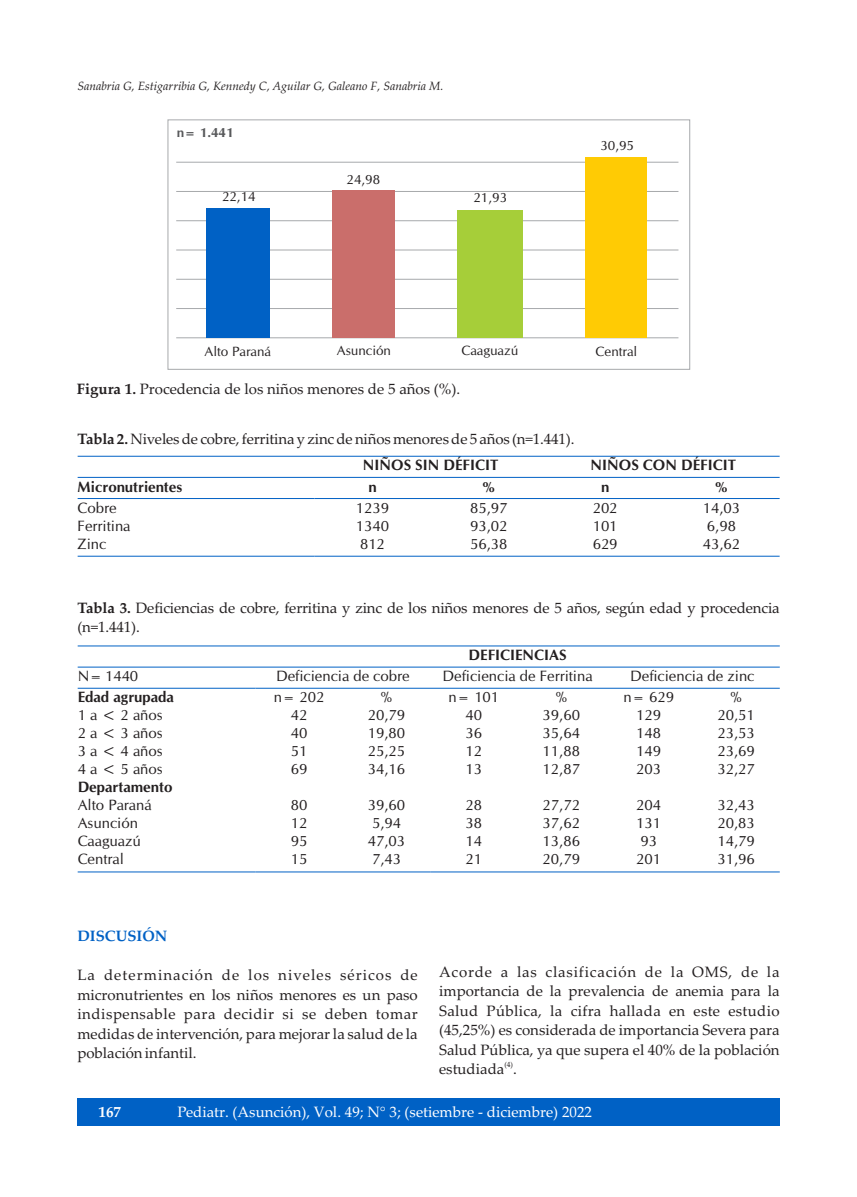
<style>
.page{position:relative;width:857px;height:1197px;background:#fff}
.page>*{position:absolute;margin:0;border:0;box-sizing:border-box;transform-origin:0 0}
.t1{font:15px/19.5px "Palatino Linotype";color:#231f20;text-align:justify}
.t2{font:15px/18px "CG Omega";color:#231f20;text-align:justify}
.t3{font:700 15px "CG Omega";color:#231f20}
.t4{font:15px "Palatino Linotype";color:#fff}
.t5{font:700 15px "Palatino Linotype";color:#0061c5}
.t6{font:700 15px "Palatino Linotype";color:#fff}
.t7{font:13.5px "CG Omega";color:#231f20}
.t8{font:700 13.5px "CG Omega";color:#58595b}
.t9{font:italic 12px "Palatino Linotype";color:#231f20}
.t10{font:7.5px "Palatino Linotype";color:#231f20}
.s1{font-weight:700}
</style>
<div class="page">
<div style="left:77px;top:1098px;width:702px;height:28px;background:#0061c5"></div>
<hr style="left:176px;top:337px;width:502px;height:1px;background:#a7a9ac">
<hr style="left:176px;top:308px;width:502px;height:1px;background:#a7a9ac">
<hr style="left:176px;top:279px;width:502px;height:1px;background:#a7a9ac">
<hr style="left:176px;top:249px;width:502px;height:1px;background:#a7a9ac">
<hr style="left:176px;top:220px;width:502px;height:1px;background:#a7a9ac">
<hr style="left:176px;top:191px;width:502px;height:1px;background:#a7a9ac">
<hr style="left:176px;top:162px;width:502px;height:1px;background:#a7a9ac">
<div style="left:206px;top:208px;width:63px;height:130px;background:#0061c5"></div>
<div style="left:332px;top:191px;width:62px;height:147px;background:#ca6e6b"></div>
<div style="left:457px;top:210px;width:65px;height:128px;background:#a6ce39"></div>
<div style="left:585px;top:157px;width:61px;height:181px;background:#ffcb04"></div>
<div style="left:167px;top:119px;width:522px;height:251px;border:1px solid #a7a9ac"></div>
<hr style="left:78px;top:555px;width:236px;height:1px;background:#0061c5">
<hr style="left:314px;top:555px;width:232px;height:1px;background:#0061c5">
<hr style="left:546px;top:555px;width:233px;height:1px;background:#0061c5">
<hr style="left:78px;top:498px;width:236px;height:1px;background:#0061c5">
<hr style="left:314px;top:498px;width:232px;height:1px;background:#0061c5">
<hr style="left:546px;top:498px;width:233px;height:1px;background:#0061c5">
<hr style="left:78px;top:477px;width:701px;height:1px;background:#0061c5">
<hr style="left:78px;top:456px;width:701px;height:1px;background:#0061c5">
<hr style="left:78px;top:871px;width:177px;height:1px;background:#0061c5">
<hr style="left:255px;top:871px;width:175px;height:1px;background:#0061c5">
<hr style="left:430px;top:871px;width:174px;height:1px;background:#0061c5">
<hr style="left:604px;top:871px;width:175px;height:1px;background:#0061c5">
<hr style="left:78px;top:687px;width:177px;height:1px;background:#0061c5">
<hr style="left:255px;top:687px;width:524px;height:1px;background:#0061c5">
<hr style="left:78px;top:666px;width:701px;height:1px;background:#0061c5">
<hr style="left:78px;top:645px;width:701px;height:1px;background:#0061c5">
<p class="t9" style="left:77px;top:81px;width:367px">Sanabria G, Estigarribia G, Kennedy C, Aguilar G, Galeano F, Sanabria M.</p>
<p class="t8" style="left:177px;top:127px;width:58px">n= 1.441</p>
<p class="t7" style="left:222px;top:190px;width:35px">22,14</p>
<p class="t7" style="left:204px;top:346px;width:68px">Alto Paraná</p>
<p class="t7" style="left:346px;top:174px;width:35px">24,98</p>
<p class="t7" style="left:473px;top:192px;width:35px">21,93</p>
<p class="t7" style="left:600px;top:140px;width:35px">30,95</p>
<p class="t7" style="left:336px;top:345px;width:56px">Asunción</p>
<p class="t7" style="left:461px;top:345px;width:58px">Caaguazú</p>
<p class="t7" style="left:595px;top:346px;width:43px">Central</p>
<p class="t1" style="left:77px;top:381px;width:384px"><span class="s1">Figura 1.</span> Procedencia de los niños menores de 5 años (%).</p>
<p class="t1" style="left:77px;top:431px;width:498px"><span class="s1">Tabla 2.</span> Niveles de cobre, ferritina y zinc de niños menores de 5 años (n=1.441).</p>
<p class="t3" style="left:363px;top:459px;width:137px">NIÑOS SIN DÉFICIT</p>
<p class="t3" style="left:590px;top:459px;width:147px">NIÑOS CON DÉFICIT</p>
<p class="t3" style="left:78px;top:480px;width:106px">Micronutrientes</p>
<p class="t3" style="left:368px;top:480px;width:10px">n</p>
<p class="t3" style="left:482px;top:480px;width:15px">%</p>
<p class="t3" style="left:600px;top:480px;width:10px">n</p>
<p class="t3" style="left:714px;top:480px;width:15px">%</p>
<p class="t2" style="left:78px;top:499px;width:54px;text-align:left">Cobre<br>Ferritina<br>Zinc</p>
<p class="t2" style="left:356px;top:499px;width:35px">1239<br>1340<br>812</p>
<p class="t2" style="left:470px;top:499px;width:39px">85,97<br>93,02<br>56,38</p>
<p class="t2" style="left:592px;top:499px;width:26px">202<br>101<br>629</p>
<p class="t2" style="left:702px;top:499px;width:39px;text-align:left">14,03<br>6,98<br>43,62</p>
<p class="t1" style="left:77px;top:599px;width:703px"><span class="s1">Tabla 3.</span> Deficiencias de cobre, ferritina y zinc de los niños menores de 5 años, según edad y procedencia (n=1.441).</p>
<p class="t3" style="left:468px;top:649px;width:99px">DEFICIENCIAS</p>
<p class="t2" style="left:78px;top:668px;width:62px">N= 1440</p>
<p class="t2" style="left:276px;top:668px;width:135px">Deficiencia de cobre</p>
<p class="t2" style="left:442px;top:668px;width:151px">Deficiencia de Ferritina</p>
<p class="t2" style="left:630px;top:668px;width:126px">Deficiencia de zinc</p>
<p class="t3" style="left:78px;top:691px;width:98px">Edad agrupada</p>
<p class="t2" style="left:78px;top:707px;width:86px">1 a &lt; 2 años 2 a &lt; 3 años 3 a &lt; 4 años 4 a &lt; 5 años</p>
<p class="t3" style="left:78px;top:781px;width:96px">Departamento</p>
<p class="t2" style="left:78px;top:797px;width:75px;text-align:left">Alto Paraná<br>Asunción<br>Caaguazú<br>Central</p>
<p class="t2" style="left:368px;top:689px;width:39px;text-align:center">%<br>20,79<br>19,80<br>25,25<br>34,16</p>
<p class="t2" style="left:368px;top:797px;width:39px;text-align:left">39,60<br>5,94<br>47,03<br>7,43</p>
<p class="t2" style="left:542px;top:689px;width:39px;text-align:center">%<br>39,60<br>35,64<br>11,88<br>12,87</p>
<p class="t2" style="left:542px;top:797px;width:39px">27,72<br>37,62<br>13,86<br>20,79</p>
<p class="t2" style="left:717px;top:689px;width:39px;text-align:center">%<br>20,51<br>23,53<br>23,69<br>32,27</p>
<p class="t2" style="left:717px;top:797px;width:39px">32,43<br>20,83<br>14,79<br>31,96</p>
<p class="t2" style="left:274px;top:689px;width:52px;text-align:center">n= 202<br>42<br>40<br>51<br>69</p>
<p class="t2" style="left:291px;top:797px;width:18px">80<br>12<br>95<br>15</p>
<p class="t2" style="left:448px;top:689px;width:52px;text-align:center">n= 101<br>40<br>36<br>12<br>13</p>
<p class="t2" style="left:465px;top:797px;width:18px">28<br>38<br>14<br>21</p>
<p class="t2" style="left:623px;top:689px;width:52px;text-align:center">n= 629<br>129<br>148<br>149<br>203</p>
<p class="t2" style="left:636px;top:797px;width:26px;text-align:left">204<br>131<br>93<br>201</p>
<p class="t5" style="left:77px;top:930px;width:91px">DISCUSIÓN</p>
<p class="t1" style="left:77px;top:967px;width:342px">La determinación de los niveles séricos de micronutrientes en los niños menores es un paso indispensable para decidir si se deben tomar medidas de intervención, para mejorar la salud de la población infantil.</p>
<p class="t1" style="left:439px;top:963px;width:342px">Acorde a las clasificación de la OMS, de la importancia de la prevalencia de anemia para la Salud Pública, la cifra hallada en este estudio (45,25%) es considerada de importancia Severa para Salud Pública, ya que supera el 40% de la población</p>
<p class="t10" style="left:504px;top:1061px;width:10px">(4)</p>
<p class="t1" style="left:439px;top:1061px;width:79px">estudiada .</p>
<p class="t6" style="left:99px;top:1105px;width:24px">167</p>
<p class="t4" style="left:177px;top:1105px;width:416px">Pediatr. (Asunción), Vol. 49; N° 3; (setiembre - diciembre) 2022</p>
</div>
